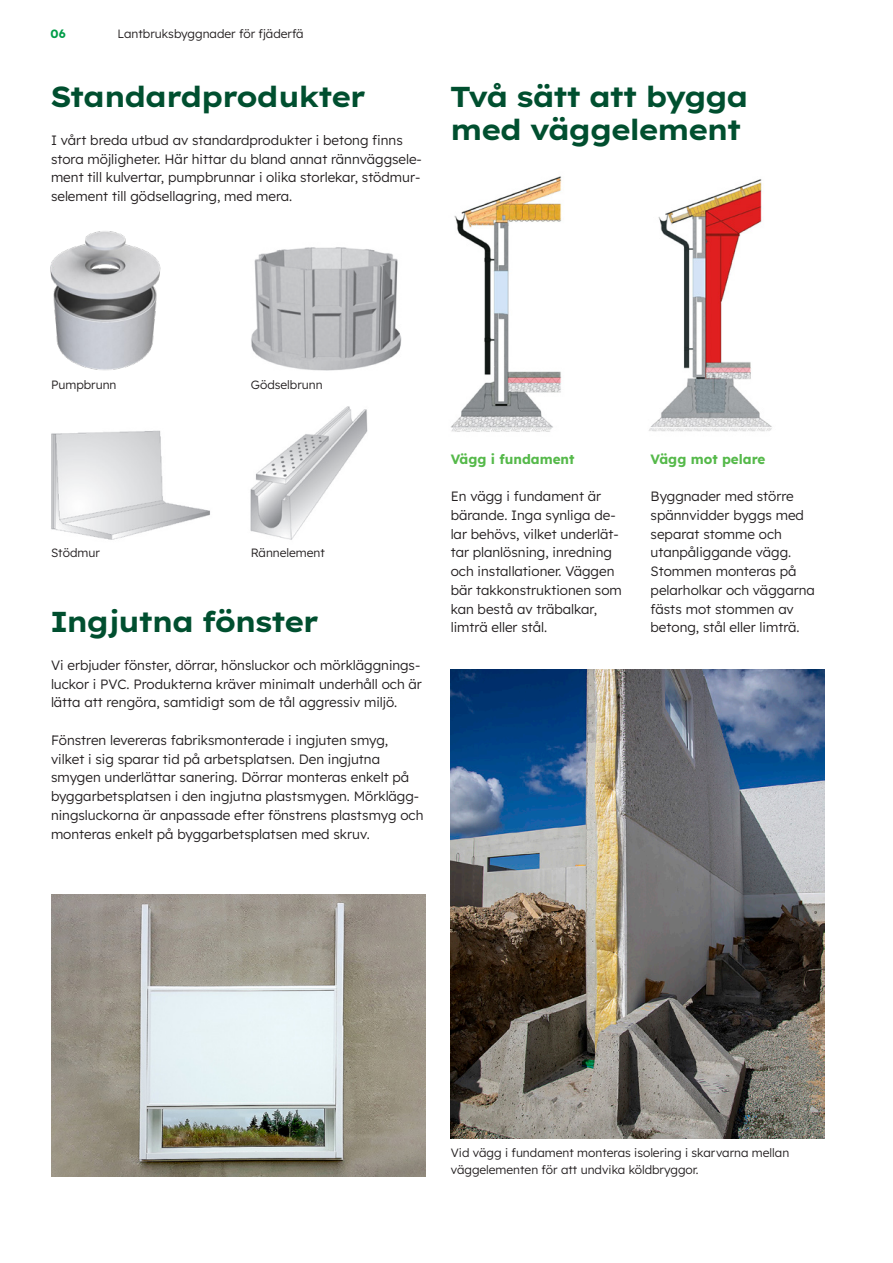
<style>
.page{position:relative;width:893px;height:1263px;background:#fff}
.page>*{position:absolute;margin:0;border:0;box-sizing:border-box;transform-origin:0 0}
.t1{font:700 28.8px/33.2px "Lexend Exa HM";color:#004f2f}
.t2{font:300 13.5px/18.8px "Lexend";color:#231f20}
.t3{font:700 13.5px "Lexend";color:#55b94a}
.t4{font:300 12px/16.5px "Lexend";color:#231f20}
.t5{font:700 12px "Lexend";color:#009d48}
</style>
<div class="page">
<img style="left:50px;top:231px;width:111px;height:140px">
<img style="left:251px;top:247px;width:151px;height:124px">
<img style="left:51px;top:430px;width:159px;height:110px">
<img style="left:250px;top:406px;width:118px;height:134px">
<img style="left:451px;top:176px;width:111px;height:256px">
<img style="left:649px;top:179px;width:123px;height:253px">
<img style="left:451px;top:670px;width:374px;height:469px">
<img style="left:51px;top:895px;width:374px;height:281px">
<p class="t5" style="left:51px;top:25px;width:17px">06</p>
<p class="t4" style="left:118px;top:25px;width:188px">Lantbruksbyggnader för fjäderfä</p>
<h1 class="t1" style="left:51px;top:78px;width:316px">Standardprodukter</h1>
<p class="t2" style="left:51px;top:130px;width:372px">I vårt breda utbud av standardprodukter i betong finns stora möjligheter. Här hittar du bland annat rännväggsele&shy;ment till kulvertar, pumpbrunnar i olika storlekar, stödmur&shy;selement till gödsellagring, med mera.</p>
<h1 class="t1" style="left:451px;top:78px;width:299px">Två sätt att bygga med väggelement</h1>
<p class="t4" style="left:51px;top:375px;width:67px">Pumpbrunn</p>
<p class="t4" style="left:251px;top:375px;width:73px">Gödselbrunn</p>
<p class="t4" style="left:51px;top:544px;width:50px">Stödmur</p>
<p class="t4" style="left:251px;top:544px;width:76px">Rännelement</p>
<h1 class="t1" style="left:51px;top:603px;width:269px">Ingjutna fönster</h1>
<p class="t2" style="left:51px;top:655px;width:372px">Vi erbjuder fönster, dörrar, hönsluckor och mörkläggnings&shy;luckor i PVC. Produkterna kräver minimalt underhåll och är lätta att rengöra, samtidigt som de tål aggressiv miljö.</p>
<p class="t2" style="left:51px;top:730px;width:374px">Fönstren levereras fabriksmonterade i ingjuten smyg, vilket i sig sparar tid på arbetsplatsen. Den ingjutna smygen underlättar sanering. Dörrar monteras enkelt på byggarbetsplatsen i den ingjutna plastsmygen. Mörklägg&shy;ningsluckorna är anpassade efter fönstrens plastsmyg och monteras enkelt på byggarbetsplatsen med skruv.</p>
<p class="t3" style="left:451px;top:449px;width:125px">Vägg i fundament</p>
<p class="t2" style="left:451px;top:486px;width:173px">En vägg i fundament är bärande. Inga synliga de&shy;lar behövs, vilket underlät&shy;tar planlösning, inredning och installationer. Väggen bär takkonstruktionen som kan bestå av träbalkar, limträ eller stål.</p>
<p class="t3" style="left:651px;top:449px;width:116px">Vägg mot pelare</p>
<p class="t2" style="left:651px;top:486px;width:166px">Byggnader med större spännvidder byggs med separat stomme och utanpåliggande vägg.<br>Stommen monteras på pelarholkar och väggarna fästs mot stommen av betong, stål eller limträ.</p>
<p class="t4" style="left:451px;top:1144px;width:340px">Vid vägg i fundament monteras isolering i skarvarna mellan väggelementen för att undvika köldbryggor.</p>
</div>
